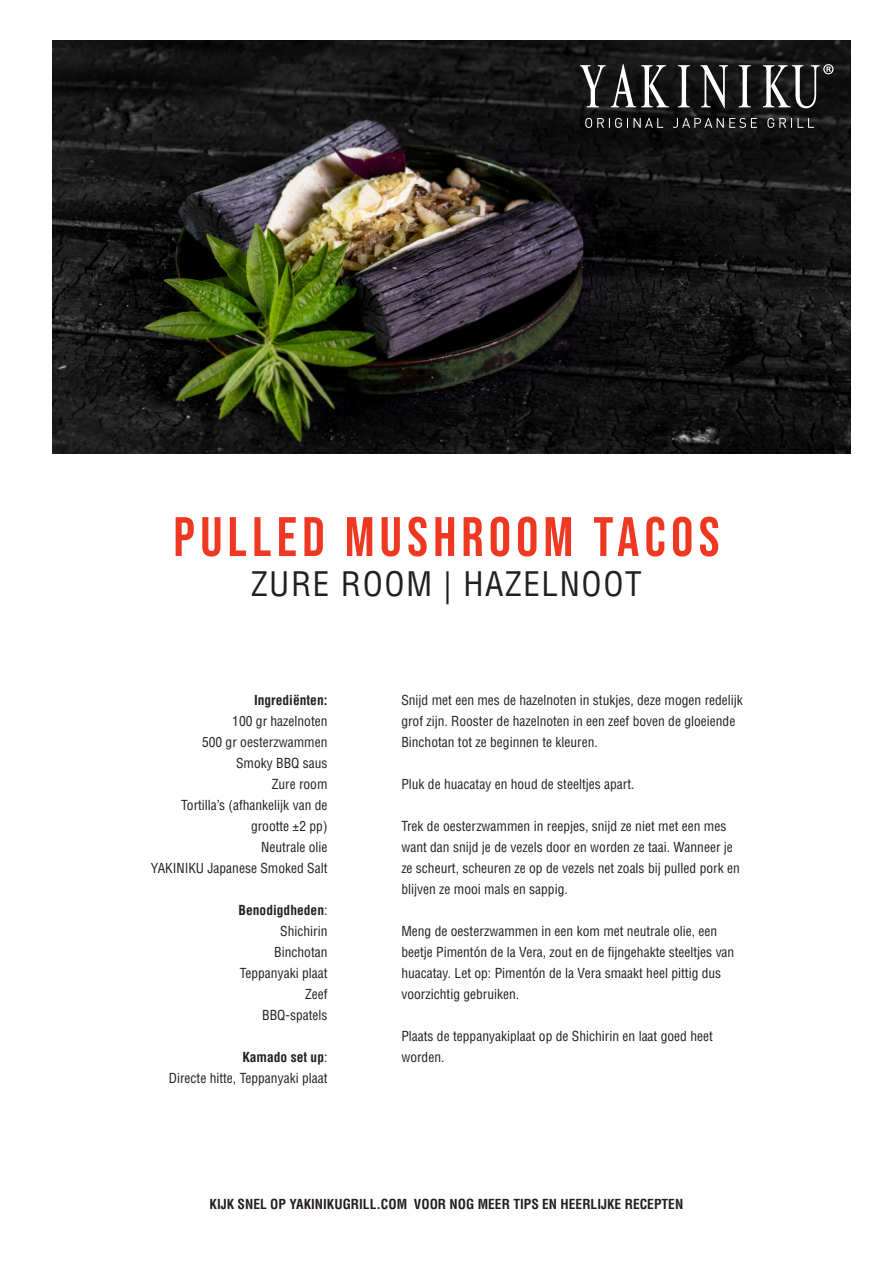
<style>
.page{position:relative;width:893px;height:1263px;background:#fff}
.page>*{position:absolute;margin:0;border:0;box-sizing:border-box;transform-origin:0 0}
.t1{font:55.5px "Bebas Neue";letter-spacing:.095em;color:#ef3822}
.t2{font:condensed 33px "Helvetica LT Std";letter-spacing:.05em;color:#231f20}
.Ingredienten_Benodigdheden{font:condensed 13.5px/21px "Helvetica LT Std";color:#231f20}
.Ingredienten_Benodigdheden-2{font:700 condensed 13.5px "Helvetica LT Std";color:#231f20}
.s1{font-weight:400}
</style>
<div class="page">
<img style="left:52px;top:40px;width:798px;height:413px">
<svg style="left:580px;top:64px;width:253px;height:64px;background:#3d3d3d"></svg>
<p class="t1" style="left:173px;top:505px;width:548px">PULLED MUSHROOM TACOS</p>
<p class="t2" style="left:251px;top:563px;width:392px">ZURE ROOM | HAZELNOOT</p>
<p class="Ingredienten_Benodigdheden-2" style="left:254px;top:692px;width:75px">Ingrediënten:</p>
<p class="Ingredienten_Benodigdheden" style="left:151px;top:711px;width:178px;text-align:right">100 gr hazelnoten<br>500 gr oesterzwammen<br>Smoky BBQ saus<br>Zure room<br>Tortilla’s (afhankelijk van de grootte ±2 pp)<br>Neutrale olie<br>YAKINIKU Japanese Smoked Salt</p>
<p class="Ingredienten_Benodigdheden-2" style="left:239px;top:902px;width:90px">Benodigdheden<span class="s1">:</span></p>
<p class="Ingredienten_Benodigdheden" style="left:240px;top:921px;width:89px;text-align:right">Shichirin<br>Binchotan<br>Teppanyaki plaat<br>Zeef<br>BBQ-spatels</p>
<p class="Ingredienten_Benodigdheden-2" style="left:242px;top:1049px;width:87px">Kamado set up<span class="s1">:</span></p>
<p class="Ingredienten_Benodigdheden" style="left:169px;top:1068px;width:160px">Directe hitte, Teppanyaki plaat</p>
<p class="Ingredienten_Benodigdheden" style="left:401px;top:690px;width:343px">Snijd met een mes de hazelnoten in stukjes, deze mogen redelijk grof zijn. Rooster de hazelnoten in een zeef boven de gloeiende<br>Binchotan tot ze beginnen te kleuren.</p>
<p class="Ingredienten_Benodigdheden" style="left:401px;top:774px;width:235px">Pluk de huacatay en houd de steeltjes apart.</p>
<p class="Ingredienten_Benodigdheden" style="left:401px;top:816px;width:340px">Trek de oesterzwammen in reepjes, snijd ze niet met een mes want dan snijd je de vezels door en worden ze taai. Wanneer je ze scheurt, scheuren ze op de vezels net zoals bij pulled pork en blijven ze mooi mals en sappig.</p>
<p class="Ingredienten_Benodigdheden" style="left:401px;top:921px;width:335px">Meng de oesterzwammen in een kom met neutrale olie, een beetje Pimentón de la Vera, zout en de fijngehakte steeltjes van huacatay. Let op: Pimentón de la Vera smaakt heel pittig dus voorzichtig gebruiken.</p>
<p class="Ingredienten_Benodigdheden" style="left:401px;top:1026px;width:313px">Plaats de teppanyakiplaat op de Shichirin en laat goed heet worden.</p>
<p class="Ingredienten_Benodigdheden-2" style="left:210px;top:1196px;width:475px">KIJK SNEL OP YAKINIKUGRILL.COM VOOR NOG MEER TIPS EN HEERLIJKE RECEPTEN</p>
</div>
